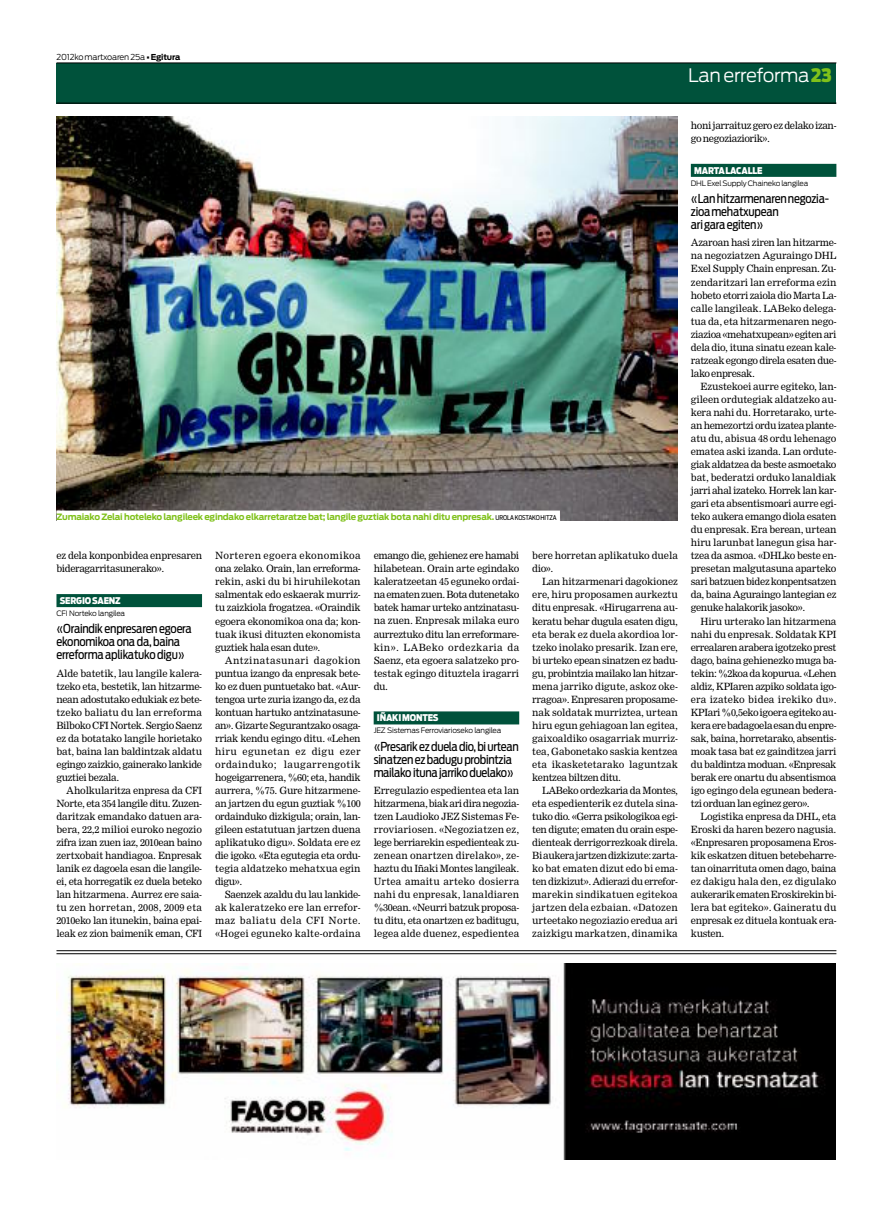
<style>
.page{position:relative;width:893px;height:1232px;background:#fff}
.page>*{position:absolute;margin:0;border:0;box-sizing:border-box;transform-origin:0 0}
.t1{font:300 18.45px "Antenna";letter-spacing:-.02em;color:#fff}
.t2{font:12.3px/13px "Antenna Cond";letter-spacing:-.025em;color:#000}
.t3{font:9.75px/13px "Clarion";letter-spacing:-.02em;color:#000;text-align:justify}
.t4{font:9.75px/13px "Clarion";letter-spacing:.005em;color:#000}
.t5{font:900 9.3px "Antenna Cond";letter-spacing:-.02em;color:#fff}
.t6{font:700 8.7px "Antenna";letter-spacing:-.025em;color:#7fc11a}
.t7{font:300 8.1px "Antenna";letter-spacing:-.02em;color:#000}
.t8{font:300 7.35px "Antenna";letter-spacing:-.02em;color:#000}
.s1{font-weight:900}
.s2{font-weight:700}
.s3{font-family:"Antenna Cond";font-weight:900;color:#7fc11a}
.s4{font-family:"Antenna Cond";font-weight:400;font-size:6.45px;color:#000}
</style>
<div class="page">
<div style="left:56px;top:594px;width:146px;height:13px;background:#00523b"></div>
<div style="left:374px;top:711px;width:145px;height:13px;background:#00523b"></div>
<div style="left:691px;top:164px;width:145px;height:13px;background:#00523b"></div>
<img style="left:56px;top:116px;width:622px;height:404px">
<div style="left:56px;top:510px;width:504px;height:11px;background:#fff"></div>
<div style="left:56px;top:63px;width:780px;height:40px;background:#00523b"></div>
<hr style="left:56px;top:63px;width:780px;height:1px;background:#000">
<hr style="left:56px;top:103px;width:780px;height:1px;background:#000">
<img style="left:56px;top:964px;width:780px;height:195px">
<hr style="left:56px;top:950px;width:780px;height:1px;background:#000">
<hr style="left:56px;top:953px;width:780px;height:1px;background:#000">
<p class="t7" style="left:56px;top:53px;width:125px">2012ko martxoaren 25a <span class="s1">•</span><span class="s2">Egitura</span></p>
<h1 class="t1" style="left:688px;top:68px;width:145px">Lan erreforma<span class="s3">23</span></h1>
<p class="t6" style="left:56px;top:513px;width:502px">Zumaiako Zelai hoteleko langileek egindako elkarretaratze bat; langile guztiak bota nahi ditu enpresak. <span class="s4">UROLA KOSTAKO HITZA</span></p>
<p class="t3" style="left:56px;top:550px;width:147px">ez dela konponbidea enpresaren bideragarritasunerako».</p>
<p class="t5" style="left:60px;top:597px;width:62px">SERGIO SAENZ</p>
<p class="t8" style="left:56px;top:610px;width:70px">CFI Norteko langilea</p>
<p class="t2" style="left:56px;top:623px;width:137px">«Oraindik enpresaren egoera ekonomikoa ona da, baina erreforma aplikatuko digu»</p>
<p class="t3" style="left:56px;top:667px;width:147px">Alde batetik, lau langile kalera&shy;tzeko eta, bestetik, lan hitzarme&shy;nean adostutako edukiak ez bete&shy;tzeko baliatu du lan erreforma Bilboko CFI Nortek. Sergio Saenz ez da botatako langile horietako bat, baina lan baldintzak aldatu egingo zaizkio, gainerako lankide guztiei bezala.</p>
<p class="t3" style="left:56px;top:784px;width:147px;text-indent:10px">Aholkularitza enpresa da CFI Norte, eta 354 langile ditu. Zuzen&shy;daritzak emandako datuen ara&shy;bera, 22,2 milioi euroko negozio zifra izan zuen iaz, 2010ean baino zertxobait handiagoa. Enpresak lanik ez dagoela esan die langile&shy;ei, eta horregatik ez duela beteko lan hitzarmena. Aurrez ere saia&shy;tu zen horretan, 2008, 2009 eta 2010eko lan itunekin, baina epai&shy;leak ez zion baimenik eman, CFI</p>
<p class="t3" style="left:215px;top:550px;width:147px">Norteren egoera ekonomikoa ona zelako. Orain, lan erreforma&shy;rekin, aski du bi hiruhilekotan salmentak edo eskaerak murriz&shy;tu zaizkiola frogatzea. «Oraindik egoera ekonomikoa ona da; kon&shy;tuak ikusi dituzten ekonomista guztiek hala esan dute».</p>
<p class="t3" style="left:215px;top:654px;width:147px;text-indent:10px">Antzinatasunari dagokion puntua izango da enpresak bete&shy;ko ez duen puntuetako bat. «Aur&shy;tengoa urte zuria izango da, ez da kontuan hartuko antzinatasune&shy;an». Gizarte Segurantzako osaga&shy;rriak kendu egingo ditu. «Lehen hiru egunetan ez digu ezer ordainduko; laugarrengotik hogeigarrenera, %60; eta, handik aurrera, %75. Gure hitzarmene&shy;an jartzen du egun guztiak %100 ordainduko dizkigula; orain, lan&shy;gileen estatutuan jartzen duena aplikatuko digu». Soldata ere ez die igoko. «Eta egutegia eta ordu&shy;tegia aldatzeko mehatxua egin digu».</p>
<p class="t3" style="left:215px;top:889px;width:147px;text-indent:10px">Saenzek azaldu du lau lankide&shy;ak kaleratzeko ere lan errefor&shy;maz baliatu dela CFI Norte. «Hogei eguneko kalte-ordaina</p>
<p class="t3" style="left:374px;top:550px;width:147px">emango die, gehienez ere hamabi hilabetean. Orain arte egindako kaleratzeetan 45 eguneko ordai&shy;na ematen zuen. Bota dutenetako batek hamar urteko antzinatasu&shy;na zuen. Enpresak milaka euro aurreztuko ditu lan erreformare&shy;kin». LABeko ordezkaria da Saenz, eta egoera salatzeko pro&shy;testak egingo dituztela iragarri du.</p>
<p class="t5" style="left:377px;top:714px;width:63px">IÑAKI MONTES</p>
<p class="t8" style="left:374px;top:727px;width:129px">JEZ Sistemas Ferroviarioseko langilea</p>
<p class="t2" style="left:374px;top:740px;width:147px">«Presarik ez duela dio, bi urtean sinatzen ez badugu probintzia mailako ituna jarriko duelako»</p>
<p class="t3" style="left:374px;top:784px;width:147px">Erregulazio espedientea eta lan hitzarmena, biak ari dira negozia&shy;tzen Laudioko JEZ Sistemas Fe&shy;rroviariosen. «Negoziatzen ez, lege berriarekin espedienteak zu&shy;zenean onartzen direlako», ze&shy;haztu du Iñaki Montes langileak.<br>Urtea amaitu arteko dosierra nahi du enpresak, lanaldiaren %30ean. «Neurri batzuk proposa&shy;tu ditu, eta onartzen ez baditugu, legea alde duenez, espedientea</p>
<p class="t4" style="left:532px;top:550px;width:147px">bere horretan aplikatuko duela dio».</p>
<p class="t3" style="left:532px;top:576px;width:147px;text-indent:10px">Lan hitzarmenari dagokionez ere, hiru proposamen aurkeztu ditu enpresak. «Hirugarrena au&shy;keratu behar dugula esaten digu, eta berak ez duela akordioa lor&shy;tzeko inolako presarik. Izan ere, bi urteko epean sinatzen ez badu&shy;gu, probintzia mailako lan hitzar&shy;mena jarriko digute, askoz oke&shy;rragoa». Enpresaren proposame&shy;nak soldatak murriztea, urtean hiru egun gehiagoan lan egitea, gaixoaldiko osagarriak murriz&shy;tea, Gabonetako saskia kentzea eta ikasketetarako laguntzak kentzea biltzen ditu.</p>
<p class="t3" style="left:532px;top:784px;width:147px;text-indent:10px">LABeko ordezkaria da Montes, eta espedienterik ez dutela sina&shy;tuko dio. «Gerra psikologikoa egi&shy;ten digute; ematen du orain espe&shy;dienteak derrigorrezkoak direla.<br>Bi aukera jartzen dizkizute: zarta&shy;ko bat ematen dizut edo bi ema&shy;ten dizkizut». Adierazi du errefor&shy;marekin sindikatuen egitekoa jartzen dela ezbaian. «Datozen urteetako negoziazio eredua ari zaizkigu markatzen, dinamika</p>
<p class="t3" style="left:691px;top:120px;width:147px">honi jarraituz gero ez delako izan&shy;go negoziaziorik».</p>
<p class="t5" style="left:694px;top:166px;width:70px">MARTA LACALLE</p>
<p class="t8" style="left:691px;top:180px;width:119px">DHL Exel Supply Chaineko langilea</p>
<p class="t2" style="left:691px;top:193px;width:140px">«Lan hitzarmenaren negozia&shy;zioa mehatxupean<br>ari gara egiten»</p>
<p class="t3" style="left:691px;top:237px;width:147px">Azaroan hasi ziren lan hitzarme&shy;na negoziatzen Aguraingo DHL Exel Supply Chain enpresan. Zu&shy;zendaritzari lan erreforma ezin hobeto etorri zaiola dio Marta La&shy;calle langileak. LABeko delega&shy;tua da, eta hitzarmenaren nego&shy;ziazioa «mehatxupean» egiten ari dela dio, ituna sinatu ezean kale&shy;ratzeak egongo direla esaten due&shy;lako enpresak.</p>
<p class="t3" style="left:691px;top:380px;width:147px;text-indent:10px">Ezustekoei aurre egiteko, lan&shy;gileen ordutegiak aldatzeko au&shy;kera nahi du. Horretarako, urte&shy;an hemezortzi ordu izatea plante&shy;atu du, abisua 48 ordu lehenago ematea aski izanda. Lan ordute&shy;giak aldatzea da beste asmoetako bat, bederatzi orduko lanaldiak jarri ahal izateko. Horrek lan kar&shy;gari eta absentismoari aurre egi&shy;teko aukera emango diola esaten du enpresak. Era berean, urtean hiru larunbat lanegun gisa har&shy;tzea da asmoa. «DHLko beste en&shy;presetan malgutasuna aparteko sari batzuen bidez konpentsatzen da, baina Aguraingo lantegian ez genuke halakorik jasoko».</p>
<p class="t3" style="left:691px;top:615px;width:147px;text-indent:10px">Hiru urterako lan hitzarmena nahi du enpresak. Soldatak KPI errealaren arabera igotzeko prest dago, baina gehienezko muga ba&shy;tekin: %2koa da kopurua. «Lehen aldiz, KPIaren azpiko soldata igo&shy;era izateko bidea irekiko du».<br>KPIari %0,5eko igoera egiteko au&shy;kera ere badagoela esan du enpre&shy;sak, baina, horretarako, absentis&shy;moak tasa bat ez gainditzea jarri du baldintza moduan. «Enpresak berak ere onartu du absentismoa igo egingo dela egunean bedera&shy;tzi orduan lan eginez gero».</p>
<p class="t3" style="left:691px;top:810px;width:147px;text-indent:10px">Logistika enpresa da DHL, eta Eroski da haren bezero nagusia. «Enpresaren proposamena Eros&shy;kik eskatzen dituen betebeharre&shy;tan oinarrituta omen dago, baina ez dakigu hala den, ez digulako aukerarik ematen Eroskirekin bi&shy;lera bat egiteko». Gaineratu du enpresak ez dituela kontuak era&shy;kusten.</p>
</div>
